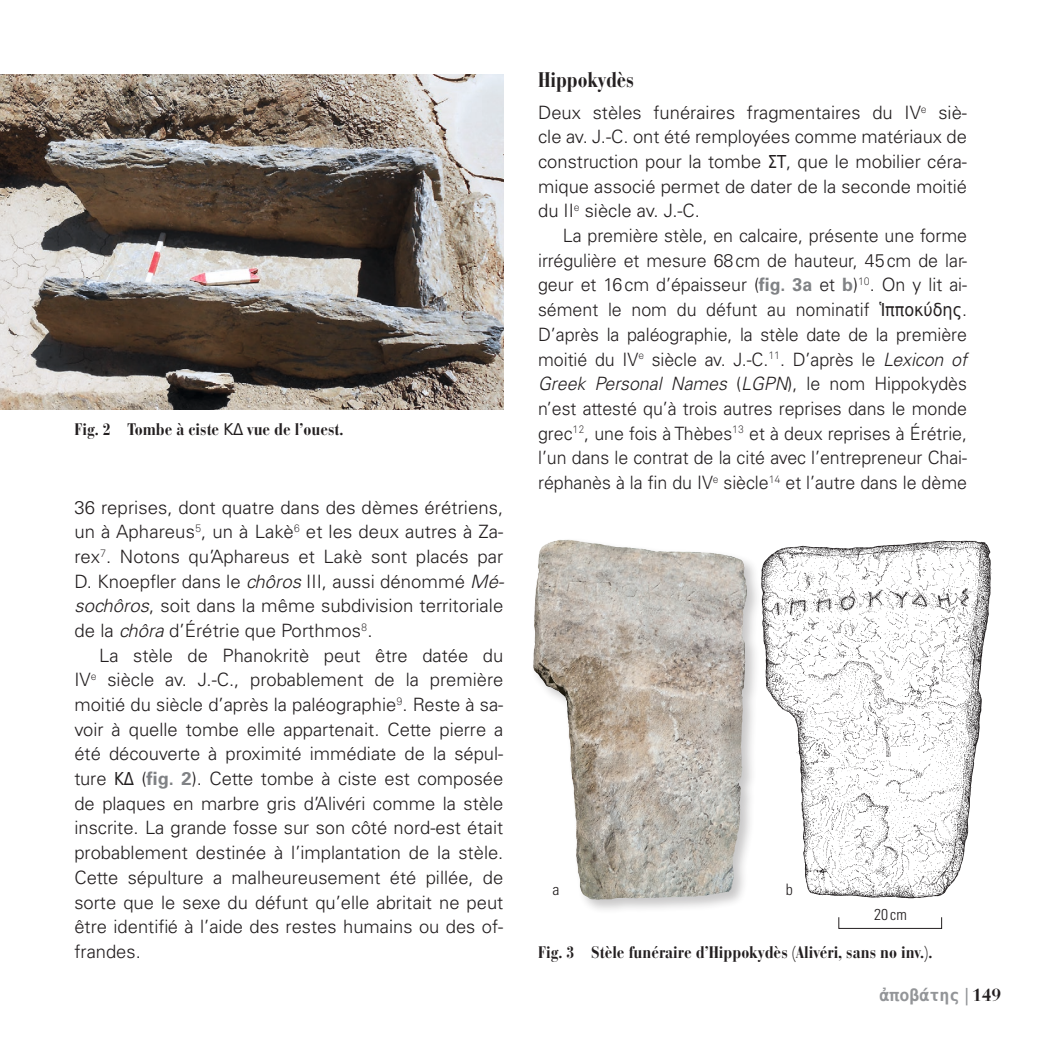
<style>
.page{position:relative;width:1042px;height:1042px;background:#fff}
.page>*{position:absolute;margin:0;border:0;box-sizing:border-box;transform-origin:0 0}
.intertitre{font:700 condensed 21px "Bauer Bodoni Std";letter-spacing:-.005em;color:#231f20}
.texte{font:300 18.38px/24.7px "Univers LT Std";color:#231f20;text-align:justify}
.texte_sans_alinéa{font:300 18.38px/24.7px "Univers LT Std";color:#231f20;text-align:justify}
.légendes{font:700 condensed 16.62px "Bauer Bodoni Std";color:#231f20}
.t1{font:700 16.62px "DejaVu LGC Sans Mono";color:#939598}
.notes{font:300 condensed 15.75px "Univers LT Std";color:#231f20}
.s1{font-family:"DejaVu LGC Sans";font-weight:400;font-stretch:normal;font-size:16.1px}
.s2{font-style:italic}
.s3{font-family:"DejaVu LGC Sans Condensed";font-weight:400;font-size:17.85px}
.s4{font-weight:700;color:#808285}
.s5{font-family:"Corporate SBQ";font-size:17.5px}
.s6{font-family:"Bauer Bodoni Std";font-size:17.5px;color:#231f20}
</style>
<div class="page">
<img style="left:0;top:74px;width:503px;height:336px">
<div style="left:530px;top:537px;width:232px;height:377px;background:#231f20;opacity:.25"></div>
<img style="left:533px;top:540px;width:41px;height:259px">
<img style="left:758px;top:539px;width:234px;height:373px">
<p class="légendes" style="left:74px;top:419px;width:271px">Fig. 2 Tombe à ciste <span class="s1">ΚΔ</span> vue de l’ouest.</p>
<p class="texte_sans_alinéa" style="left:74px;top:495px;width:431px">36 reprises, dont quatre dans des dèmes érétriens, un à Aphareus<sup>5</sup>, un à Lakè<sup>6</sup> et les deux autres à Za&shy;rex<sup>7</sup>. Notons qu’Aphareus et Lakè sont placés par D. Knoepfler dans le <span class="s2">chôros</span> III, aussi dénommé <span class="s2">Mé&shy;sochôros</span>, soit dans la même subdivision territoriale de la <span class="s2">chôra</span> d’Érétrie que Porthmos<sup>8</sup>.</p>
<p class="texte" style="left:74px;top:643px;width:430px;text-indent:25px">La stèle de Phanokritè peut être datée du IV<sup>e</sup> siècle av. J.-C., probablement de la première moitié du siècle d’après la paléographie<sup>9</sup>. Reste à sa&shy;voir à quelle tombe elle appartenait. Cette pierre a été découverte à proximité immédiate de la sépul&shy;ture <span class="s3">ΚΔ</span> (<span class="s4">fig. 2</span>). Cette tombe à ciste est composée de plaques en marbre gris d’Alivéri comme la stèle inscrite. La grande fosse sur son côté nord-est était probablement destinée à l’implantation de la stèle.<br>Cette sépulture a malheureusement été pillée, de sorte que le sexe du défunt qu’elle abritait ne peut être identifié à l’aide des restes humains ou des of&shy;frandes.</p>
<p class="intertitre" style="left:538px;top:68px;width:98px">Hippokydès</p>
<p class="texte_sans_alinéa" style="left:538px;top:100px;width:430px">Deux stèles funéraires fragmentaires du IV<sup>e</sup> siè&shy;cle av. J.‑C. ont été remployées comme matériaux de construction pour la tombe <span class="s3">ΣΤ</span>, que le mobilier céra&shy;mique associé permet de dater de la seconde moitié du II<sup>e</sup> siècle av. J.‑C.</p>
<p class="texte" style="left:538px;top:223px;width:430px;text-indent:25px">La première stèle, en calcaire, présente une forme irrégulière et mesure 68cm de hauteur, 45cm de lar&shy;geur et 16cm d’épaisseur (<span class="s4">fig. 3a</span> et <span class="s4">b</span>)<sup>10</sup>. On y lit ai&shy;sément le nom du défunt au nominatif <span class="s3">Ἱπποκύδης</span>.<br>D’après la paléographie, la stèle date de la première moitié du IV<sup>e</sup> siècle av. J.‑C.<sup>11</sup>. D’après le <span class="s2">Lexicon of Greek Personal Names</span> (<span class="s2">LGPN</span>), le nom Hippokydès n’est attesté qu’à trois autres reprises dans le monde grec<sup>12</sup>, une fois à Thèbes<sup>13</sup> et à deux reprises à Érétrie, l’un dans le contrat de la cité avec l’entrepreneur Chai&shy;réphanès à la fin du IV<sup>e</sup> siècle<sup>14</sup> et l’autre dans le dème</p>
<p class="notes" style="left:552px;top:880px;width:8px">a</p>
<p class="notes" style="left:786px;top:880px;width:8px">b</p>
<p class="notes" style="left:874px;top:905px;width:34px">20 cm</p>
<p class="légendes" style="left:538px;top:942px;width:396px">Fig. 3 Stèle funéraire d’Hippokydès (Alivéri, sans no inv.).</p>
<p class="t1" style="left:879px;top:984px;width:123px">ἀποβάτης <span class="s5">|</span> <span class="s6">149</span></p>
</div>
